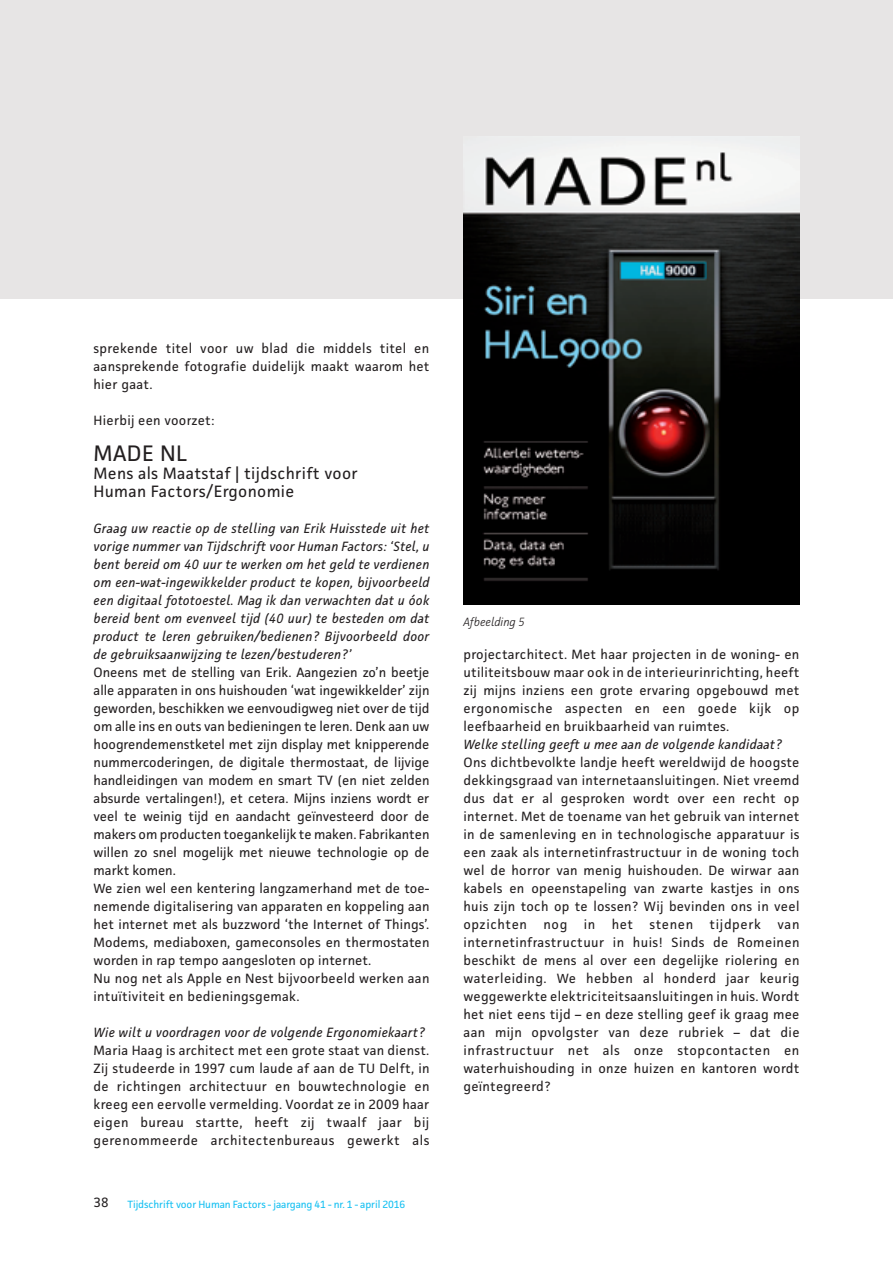
<style>
.page{position:relative;width:893px;height:1263px;background:#fff}
.page>*{position:absolute;margin:0;border:0;box-sizing:border-box;transform-origin:0 0}
.t1{font:22.5px "Facit";letter-spacing:.02em;color:#231f20}
.t2{font:16.5px/18px "Facit";letter-spacing:.02em;color:#231f20}
.t3{font:13.5px/18px "Facit";letter-spacing:.02em;color:#231f20}
.t4{font:13.5px/18px "Facit";color:#231f20}
.t5{font:italic 300 12px "Facit";color:#231f20}
.t6{font:10.5px "Facit";letter-spacing:-.01em;color:#15c0f2}
.s1{font-style:italic}
</style>
<div class="page">
<div style="left:0;top:0;width:893px;height:299px;background:#e7e5e5"></div>
<img style="left:463px;top:137px;width:336px;height:468px">
<p class="t3" style="left:94px;top:339px;width:337px;text-align:justify">sprekende titel voor uw blad die middels titel en aansprekende fotografie duidelijk maakt waarom het hier gaat.</p>
<p class="t3" style="left:94px;top:411px;width:122px">Hierbij een voorzet:</p>
<p class="t1" style="left:94px;top:439px;width:95px">MADE NL</p>
<p class="t2" style="left:94px;top:464px;width:266px">Mens als Maatstaf | tijdschrift voor<br>Human Factors/Ergonomie</p>
<p class="t4" style="left:94px;top:519px;width:337px"><span class="s1">Graag uw reactie op de stelling van Erik Huisstede uit het vorige nummer van Tijdschrift voor Human Factors: ‘Stel, u bent bereid om 40 uur te werken om het geld te verdienen om een-wat-ingewikkelder product te kopen, bijvoorbeeld een digitaal fototoestel. Mag ik dan verwachten dat u óok bereid bent om evenveel tijd (40 uur) te besteden om dat product te leren gebruiken/bedienen? Bijvoorbeeld door de gebruiksaanwijzing te lezen/bestuderen?’<br></span>Oneens met de stelling van Erik. Aangezien zo’n beetje alle apparaten in ons huishouden ‘wat ingewikkelder’ zijn geworden, beschikken we eenvoudigweg niet over de tijd om alle ins en outs van bedieningen te leren. Denk aan uw hoogrendemenstketel met zijn display met knipperende nummercoderingen, de digitale thermostaat, de lijvige handleidingen van modem en smart TV (en niet zelden absurde vertalingen!), et cetera. Mijns inziens wordt er veel te weinig tijd en aandacht geïnvesteerd door de makers om producten toegankelijk te maken. Fabrikanten willen zo snel mogelijk met nieuwe technologie op de markt komen.<br>We zien wel een kentering langzamerhand met de toe&shy;nemende digitalisering van apparaten en koppeling aan het internet met als buzzword ‘the Internet of Things’.<br>Modems, mediaboxen, gameconsoles en thermostaten worden in rap tempo aangesloten op internet.<br>Nu nog net als Apple en Nest bijvoorbeeld werken aan intuïtiviteit en bedieningsgemak.</p>
<p class="t3" style="left:94px;top:1023px;width:337px"><span class="s1">Wie wilt u voordragen voor de volgende Ergonomiekaart?<br></span>Maria Haag is architect met een grote staat van dienst.<br>Zij studeerde in 1997 cum laude af aan de TU Delft, in de richtingen architectuur en bouwtechnologie en kreeg een eervolle vermelding. Voordat ze in 2009 haar eigen bureau startte, heeft zij twaalf jaar bij gerenommeerde architectenbureaus gewerkt als</p>
<p class="t3" style="left:94px;top:1193px;width:16px">38</p>
<p class="t6" style="left:128px;top:1197px;width:279px">Tijdschrift voor Human Factors - jaargang 41 - nr. 1 - april 2016</p>
<p class="t5" style="left:463px;top:614px;width:63px">Afbeelding 5</p>
<p class="t3" style="left:463px;top:645px;width:338px">projectarchitect. Met haar projecten in de woning- en utiliteitsbouw maar ook in de interieurinrichting, heeft zij mijns inziens een grote ervaring opgebouwd met ergonomische aspecten en een goede kijk op leefbaarheid en bruikbaarheid van ruimtes.<br><span class="s1">Welke stelling geeft u mee aan de volgende kandidaat?<br></span>Ons dichtbevolkte landje heeft wereldwijd de hoogste dekkingsgraad van internetaansluitingen. Niet vreemd dus dat er al gesproken wordt over een recht op internet. Met de toename van het gebruik van internet in de samenleving en in technologische apparatuur is een zaak als internetinfrastructuur in de woning toch wel de horror van menig huishouden. De wirwar aan kabels en opeenstapeling van zwarte kastjes in ons huis zijn toch op te lossen? Wij bevinden ons in veel opzichten nog in het stenen tijdperk van internetinfrastructuur in huis! Sinds de Romeinen beschikt de mens al over een degelijke riolering en waterleiding. We hebben al honderd jaar keurig weggewerkte elektriciteitsaansluitingen in huis. Wordt het niet eens tijd – en deze stelling geef ik graag mee aan mijn opvolgster van deze rubriek – dat die infrastructuur net als onze stopcontacten en waterhuishouding in onze huizen en kantoren wordt geïntegreerd?</p>
</div>
